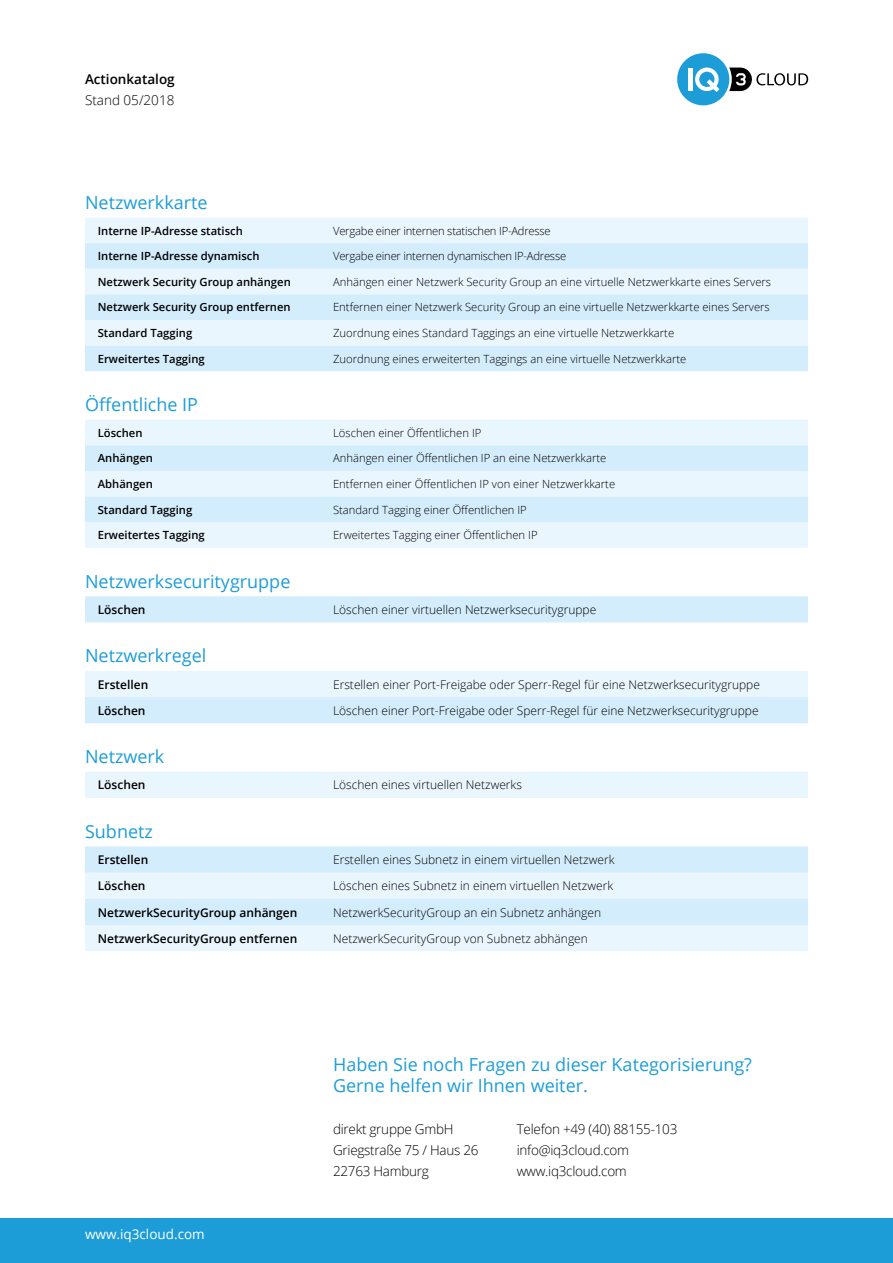
<style>
.page{position:relative;width:893px;height:1263px;background:#fff}
.page>*{position:absolute;margin:0;border:0;box-sizing:border-box;transform-origin:0 0}
.t1{font:18px/21.6px "Open Sans";color:#1d9dd8}
.t2{font:300 13.5px/21px "Open Sans";letter-spacing:-.02em;color:#000}
.t3{font:13.5px "Open Sans";color:#fff}
.t4{font:600 13.5px "Open Sans";color:#000}
.t5{font:300 13.5px "Open Sans";color:#000}
.t6{font:300 12px "Open Sans";color:#000}
.t7{font:600 12px "Open Sans";color:#000}
.t8{font:300 11.25px "Open Sans";color:#000}
.t9{font:600 11.25px "Open Sans";color:#000}
.t10{font:300 11.25px "Open Sans";letter-spacing:-.02em;color:#000}
</style>
<div class="page">
<div style="left:0;top:1218px;width:893px;height:45px;background:#1d9dd8"></div>
<div style="left:677px;top:53px;width:52px;height:52px;background:#1d9dd8;border-radius:50%"></div>
<div style="left:688px;top:68px;width:5px;height:23px;background:#fff"></div>
<svg style="left:695px;top:68px;width:24px;height:24px"></svg>
<svg style="left:729px;top:68px;width:79px;height:23px"></svg>
<div style="left:85px;top:217px;width:723px;height:734px;background:#eaf6fe"></div>
<svg style="left:85px;top:243px;width:723px;height:682px"></svg>
<p class="t4" style="left:85px;top:70px;width:91px">Actionkatalog</p>
<p class="t5" style="left:85px;top:91px;width:91px">Stand 05/2018</p>
<h1 class="t1" style="left:85px;top:191px;width:124px">Netzwerkkarte</h1>
<p class="t9" style="left:98px;top:223px;width:147px">Interne IP-Adresse statisch</p>
<p class="t10" style="left:333px;top:223px;width:219px">Vergabe einer internen statischen IP-Adresse</p>
<p class="t9" style="left:98px;top:248px;width:163px">Interne IP-Adresse dynamisch</p>
<p class="t10" style="left:333px;top:248px;width:235px">Vergabe einer internen dynamischen IP-Adresse</p>
<p class="t9" style="left:98px;top:274px;width:195px">Netzwerk Security Group anhängen</p>
<p class="t8" style="left:333px;top:274px;width:440px">Anhängen einer Netzwerk Security Group an eine virtuelle Netzwerkkarte eines Servers</p>
<p class="t9" style="left:98px;top:300px;width:194px">Netzwerk Security Group entfernen</p>
<p class="t8" style="left:333px;top:300px;width:438px">Entfernen einer Netzwerk Security Group an eine virtuelle Netzwerkkarte eines Servers</p>
<p class="t9" style="left:98px;top:325px;width:96px">Standard Tagging</p>
<p class="t8" style="left:333px;top:325px;width:343px">Zuordnung eines Standard Taggings an eine virtuelle Netzwerkkarte</p>
<p class="t9" style="left:98px;top:351px;width:108px">Erweitertes Tagging</p>
<p class="t8" style="left:333px;top:351px;width:355px">Zuordnung eines erweiterten Taggings an eine virtuelle Netzwerkkarte</p>
<h1 class="t1" style="left:85px;top:393px;width:115px">Öffentliche IP</h1>
<p class="t9" style="left:98px;top:425px;width:46px">Löschen</p>
<p class="t8" style="left:333px;top:425px;width:150px">Löschen einer Öffentlichen IP</p>
<p class="t9" style="left:98px;top:451px;width:57px">Anhängen</p>
<p class="t8" style="left:333px;top:451px;width:275px">Anhängen einer Öffentlichen IP an eine Netzwerkkarte</p>
<p class="t9" style="left:98px;top:476px;width:57px">Abhängen</p>
<p class="t8" style="left:333px;top:476px;width:284px">Entfernen einer Öffentlichen IP von einer Netzwerkkarte</p>
<p class="t9" style="left:98px;top:502px;width:96px">Standard Tagging</p>
<p class="t8" style="left:333px;top:502px;width:195px">Standard Tagging einer Öffentlichen IP</p>
<p class="t9" style="left:98px;top:527px;width:108px">Erweitertes Tagging</p>
<p class="t8" style="left:333px;top:527px;width:206px">Erweitertes Tagging einer Öffentlichen IP</p>
<h1 class="t1" style="left:85px;top:570px;width:207px">Netzwerksecuritygruppe</h1>
<p class="t7" style="left:98px;top:601px;width:49px">Löschen</p>
<p class="t6" style="left:333px;top:601px;width:265px">Löschen einer virtuellen Netzwerksecuritygruppe</p>
<h1 class="t1" style="left:85px;top:645px;width:123px">Netzwerkregel</h1>
<p class="t7" style="left:98px;top:676px;width:52px">Erstellen</p>
<p class="t6" style="left:333px;top:676px;width:428px">Erstellen einer Port-Freigabe oder Sperr-Regel für eine Netzwerksecuritygruppe</p>
<p class="t7" style="left:98px;top:702px;width:49px">Löschen</p>
<p class="t6" style="left:333px;top:702px;width:427px">Löschen einer Port-Freigabe oder Sperr-Regel für eine Netzwerksecuritygruppe</p>
<h1 class="t1" style="left:85px;top:745px;width:81px">Netzwerk</h1>
<p class="t7" style="left:98px;top:777px;width:49px">Löschen</p>
<p class="t6" style="left:333px;top:777px;width:190px">Löschen eines virtuellen Netzwerks</p>
<h1 class="t1" style="left:85px;top:820px;width:69px">Subnetz</h1>
<p class="t7" style="left:98px;top:851px;width:52px">Erstellen</p>
<p class="t6" style="left:333px;top:851px;width:283px">Erstellen eines Subnetz in einem virtuellen Netzwerk</p>
<p class="t7" style="left:98px;top:878px;width:49px">Löschen</p>
<p class="t6" style="left:333px;top:878px;width:282px">Löschen eines Subnetz in einem virtuellen Netzwerk</p>
<p class="t7" style="left:98px;top:904px;width:201px">NetzwerkSecurityGroup anhängen</p>
<p class="t6" style="left:333px;top:904px;width:270px">NetzwerkSecurityGroup an ein Subnetz anhängen</p>
<p class="t7" style="left:98px;top:930px;width:201px">NetzwerkSecurityGroup entfernen</p>
<p class="t6" style="left:333px;top:930px;width:256px">NetzwerkSecurityGroup von Subnetz abhängen</p>
<p class="t3" style="left:85px;top:1225px;width:121px">www.iq3cloud.com</p>
<h1 class="t1" style="left:333px;top:1053px;width:420px">Haben Sie noch Fragen zu dieser Kategorisierung?<br>Gerne helfen wir Ihnen weiter.</h1>
<p class="t2" style="left:517px;top:1118px;width:162px">Telefon +49 (40) 88155-103 info@iq3cloud.com www.iq3cloud.com</p>
<p class="t2" style="left:333px;top:1118px;width:147px">direkt gruppe GmbH<br>Griegstraße 75 / Haus 26<br>22763 Hamburg</p>
</div>
